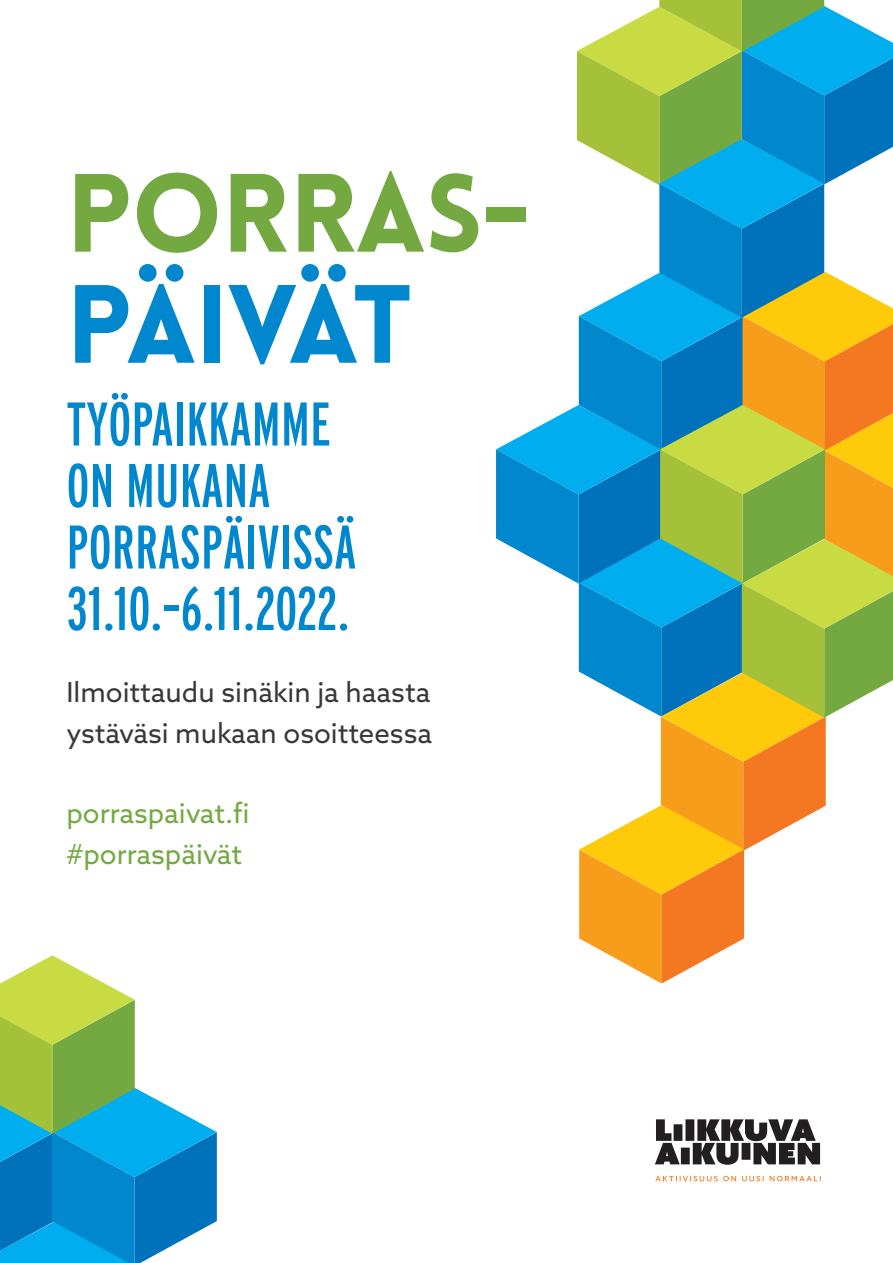
<style>
.page{position:relative;width:893px;height:1263px;background:#fff}
.page>*{position:absolute;margin:0;border:0;box-sizing:border-box;transform-origin:0 0}
.t1{font:900 108.75px "Lovelo";letter-spacing:-.01em;color:#74a942}
.t2{font:900 108.75px "Lovelo";letter-spacing:-.055em;color:#0087cd}
.ots{font:61.5px/61.5px "Interstate Compressed";color:#0087cd}
.content{font:27.6px/40.3px "Azo Sans";color:#383839}
.Paragraph_Style_1{font:27.6px "Azo Sans";color:#74a942}
</style>
<div class="page">
<svg style="left:0;top:955px;width:217px;height:308px"></svg>
<svg style="left:496px;top:0;width:397px;height:983px"></svg>
<svg style="left:655px;top:1119px;width:165px;height:46px"></svg>
<svg style="left:655px;top:1176px;width:166px;height:5px"></svg>
<p class="t1" style="left:66px;top:146px;width:466px">PORRAS-</p>
<p class="t2" style="left:66px;top:257px;width:347px">PÄIVÄT</p>
<p class="ots" style="left:66px;top:393px;width:291px">TYÖPAIKKAMME<br>ON MUKANA<br>PORRASPÄIVISSÄ</p>
<p class="ots" style="left:66px;top:577px;width:285px">31.10.–6.11.2022.</p>
<p class="content" style="left:66px;top:672px;width:367px">Ilmoittaudu sinäkin ja haasta ystäväsi mukaan osoitteessa</p>
<p class="Paragraph_Style_1" style="left:66px;top:795px;width:185px">porraspaivat.fi</p>
<p class="Paragraph_Style_1" style="left:66px;top:836px;width:177px">#porraspäivät</p>
</div>
